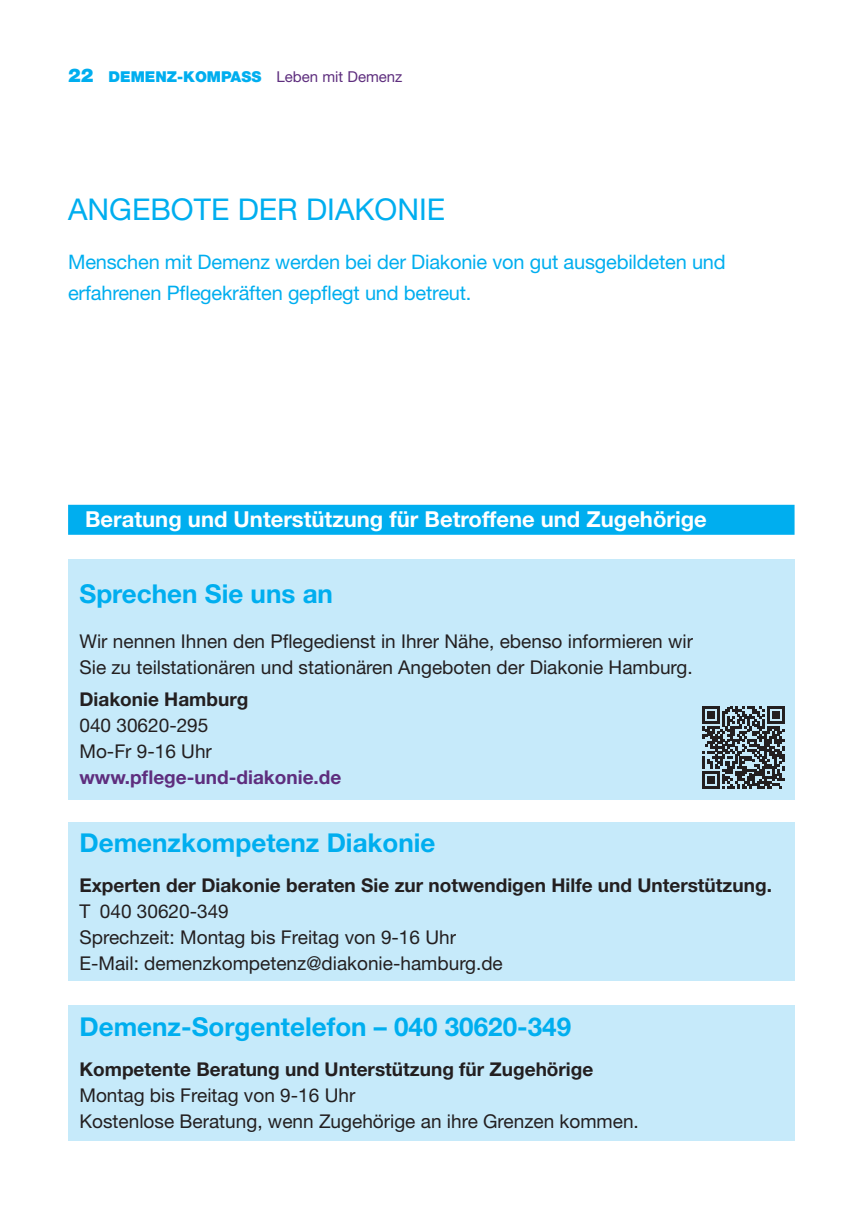
<style>
.page{position:relative;width:857px;height:1225px;background:#fff}
.page>*{position:absolute;margin:0;border:0;box-sizing:border-box;transform-origin:0 0}
.t1{font:30px "Helvetica Neue LT Pro";color:#00aeef}
.t2{font:700 26px "Helvetica Neue LT Pro";color:#00aeef}
.t3{font:700 22px "Helvetica Neue LT Pro";color:#fff}
.t4{font:20px/30px "Helvetica Neue LT Pro";letter-spacing:-.01em;color:#00aeef}
.t5{font:19px/26px "Helvetica Neue LT Pro";color:#231f20}
.t6{font:700 19px "Helvetica Neue LT Pro";color:#231f20}
.t7{font:700 19px "Helvetica Neue LT Pro";color:#5e2e7e}
.t8{font:900 15px "Helvetica Neue LT Pro";color:#00aeef}
.s1{font-size:19px}
.s2{font-weight:400;color:#5e2e7e}
</style>
<div class="page">
<div style="left:68px;top:559px;width:726px;height:240px;background:#c6eafa"></div>
<div style="left:68px;top:822px;width:726px;height:158px;background:#c6eafa"></div>
<div style="left:68px;top:1005px;width:726px;height:135px;background:#c6eafa"></div>
<div style="left:68px;top:505px;width:726px;height:30px;background:#00aeef"></div>
<svg style="left:702px;top:706px;width:82px;height:82px"></svg>
<p class="t8" style="left:68px;top:67px;width:336px"><span class="s1">22</span> DEMENZ-KOMPASS <span class="s2">Leben mit Demenz</span></p>
<h1 class="t1" style="left:68px;top:191px;width:378px">ANGEBOTE DER DIAKONIE</h1>
<p class="t4" style="left:68px;top:247px;width:658px">Menschen mit Demenz werden bei der Diakonie von gut ausgebildeten und erfahrenen Pflegekräften gepflegt und betreut.</p>
<p class="t3" style="left:85px;top:506px;width:623px">Beratung und Unterstützung für Betroffene und Zugehörige</p>
<h2 class="t2" style="left:79px;top:577px;width:255px">Sprechen Sie uns an</h2>
<p class="t5" style="left:79px;top:628px;width:615px">Wir nennen Ihnen den Pflegedienst in Ihrer Nähe, ebenso informieren wir<br>Sie zu teilstationären und stationären Angeboten der Diakonie Hamburg.</p>
<p class="t6" style="left:79px;top:687px;width:170px">Diakonie Hamburg</p>
<p class="t5" style="left:79px;top:712px;width:134px">040 30620-295<br>Mo-Fr 9-16 Uhr</p>
<p class="t7" style="left:79px;top:765px;width:263px">www.pflege-und-diakonie.de</p>
<h2 class="t2" style="left:79px;top:826px;width:357px">Demenzkompetenz Diakonie</h2>
<p class="t6" style="left:79px;top:873px;width:693px">Experten der Diakonie beraten Sie zur notwendigen Hilfe und Unterstützung.</p>
<p class="t5" style="left:79px;top:897px;width:424px">T 040 30620-349<br>Sprechzeit: Montag bis Freitag von 9-16 Uhr<br>E-Mail: demenzkompetenz@diakonie-hamburg.de</p>
<h2 class="t2" style="left:79px;top:1010px;width:493px">Demenz-Sorgentelefon – 040 30620-349</h2>
<p class="t6" style="left:79px;top:1057px;width:515px">Kompetente Beratung und Unterstützung für Zugehörige</p>
<p class="t5" style="left:79px;top:1082px;width:560px">Montag bis Freitag von 9-16 Uhr<br>Kostenlose Beratung, wenn Zugehörige an ihre Grenzen kommen.</p>
</div>
